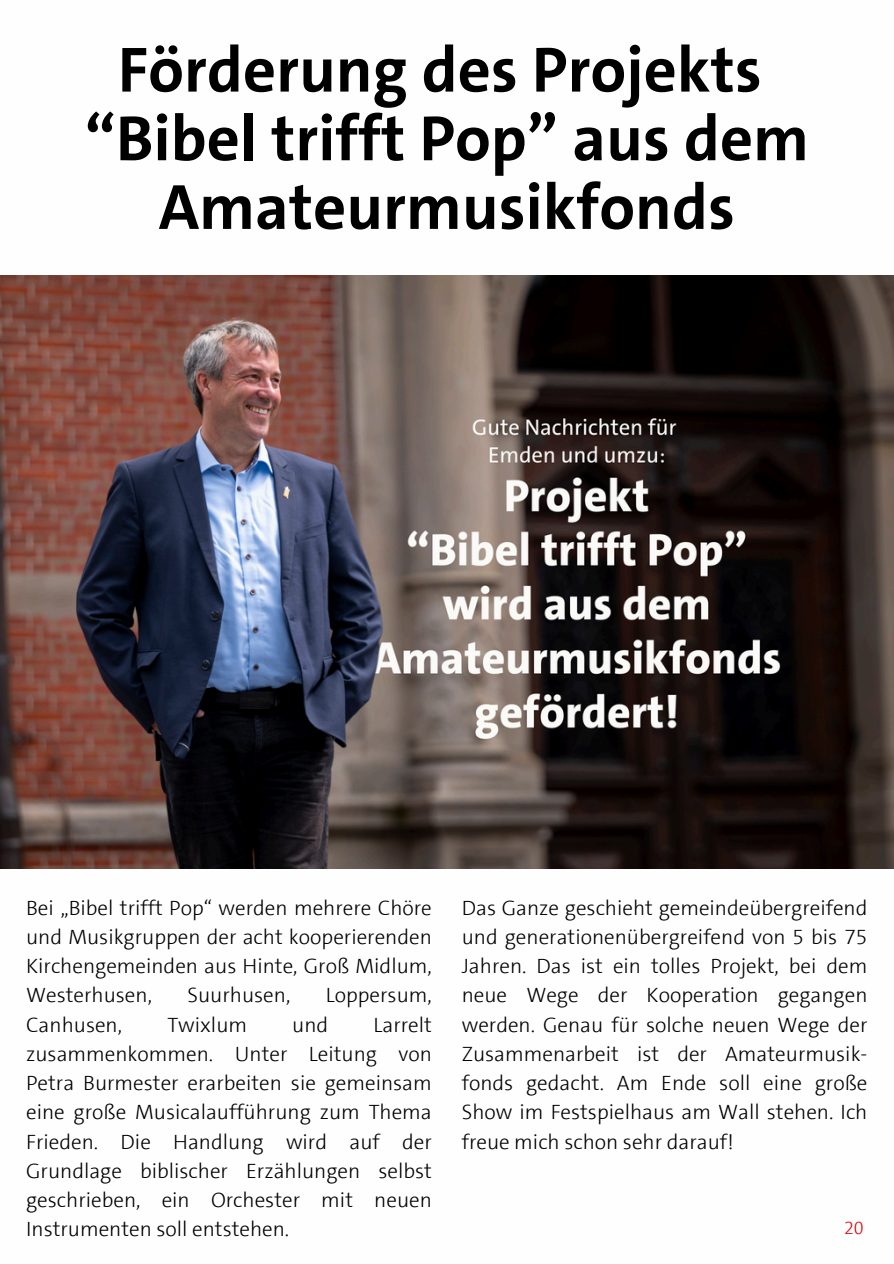
<style>
.page{position:relative;width:894px;height:1264px;background:#fff}
.page>*{position:absolute;margin:0;border:0;box-sizing:border-box;transform-origin:0 0}
.t1{font:700 64.5px/68.7px "SPD The Sans";color:#000;text-align:center}
.t2{font:300 21px/29.2px "SPD The Sans";color:#000;text-align:justify}
.t3{font:300 18px "SPD The Sans";color:#e3000f}
</style>
<div class="page">
<img style="left:0;top:275px;width:893px;height:593px">
<p class="t1" style="left:85px;top:36px;width:725px">Förderung des Projekts “Bibel trifft Pop” aus dem<br>Amateurmusikfonds</p>
<p class="t2" style="left:26px;top:893px;width:407px">Bei „Bibel trifft Pop“ werden mehrere Chöre und Musikgruppen der acht kooperierenden Kirchengemeinden aus Hinte, Groß Midlum, Westerhusen,</p>
<p class="t2" style="left:187px;top:980px;width:104px">Suurhusen,</p>
<p class="t2" style="left:326px;top:980px;width:107px">Loppersum,</p>
<p class="t2" style="left:26px;top:1010px;width:407px;text-indent:347px">Larrelt zusammenkommen. Unter Leitung von Petra Burmester erarbeiten sie gemeinsam eine große Musicalaufführung zum Thema Frieden. Die Handlung wird auf der Grundlage biblischer Erzählungen selbst geschrieben, ein Orchester mit neuen Instrumenten soll entstehen.</p>
<p class="t2" style="left:26px;top:1010px;width:97px">Canhusen,</p>
<p class="t2" style="left:167px;top:1010px;width:81px">Twixlum</p>
<p class="t2" style="left:292px;top:1010px;width:38px">und</p>
<p class="t2" style="left:461px;top:893px;width:407px">Das Ganze geschieht gemeindeübergreifend und generationenübergreifend von 5 bis 75<br>Jahren. Das ist ein tolles Projekt, bei dem neue Wege der Kooperation gegangen werden. Genau für solche neuen Wege der Zusammenarbeit ist der Amateurmusik&shy;fonds gedacht. Am Ende soll eine große Show im Festspielhaus am Wall stehen. Ich freue mich schon sehr darauf!</p>
<p class="t3" style="left:843px;top:1216px;width:21px">20</p>
</div>
